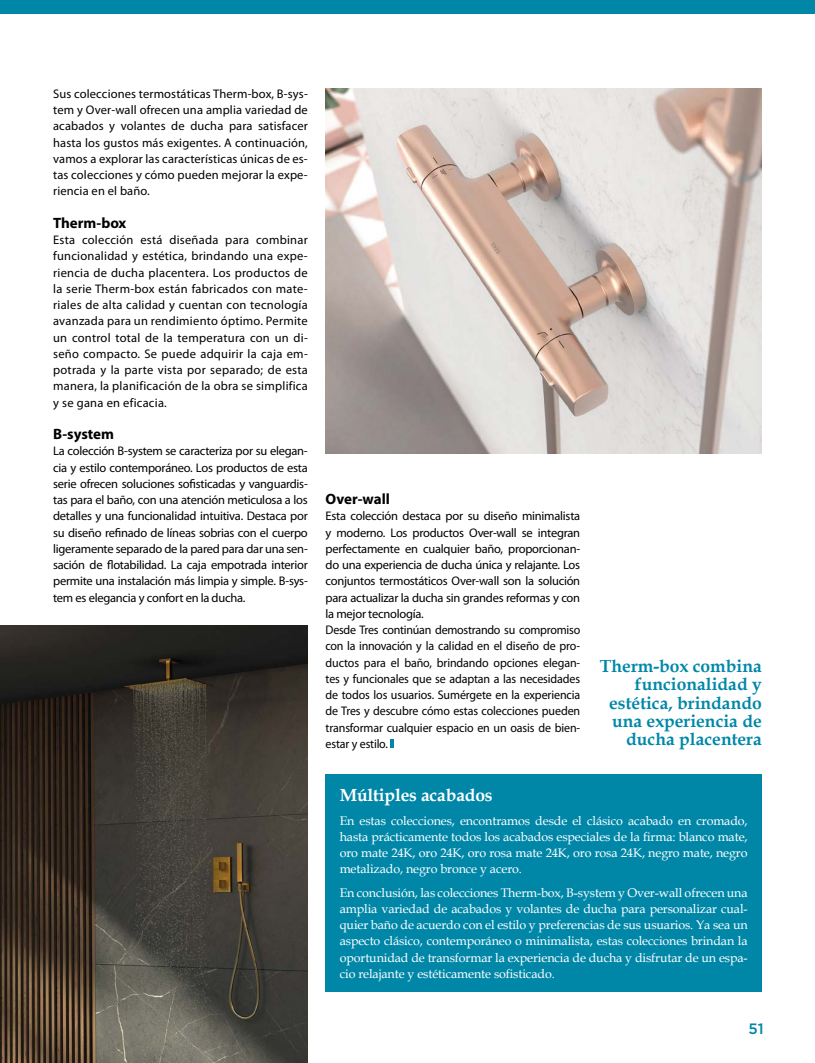
<style>
.page{position:relative;width:815px;height:1063px;background:#fff}
.page>*{position:absolute;margin:0;border:0;box-sizing:border-box;transform-origin:0 0}
.t1{font:700 17.5px/18.1px "Book Antiqua";color:#0087a8;text-align:right}
.t2{font:700 17.5px "Book Antiqua";letter-spacing:-.01em;color:#fff}
.t3{font:700 15px "Myriad Pro";color:#000}
.t4{font:500 15px "Gotham";color:#0087a8}
.t5{font:12.5px/16.2px "Myriad Pro";letter-spacing:-.02em;color:#000;text-align:justify}
.t6{font:12.5px/16.2px "Book Antiqua";letter-spacing:-.01em;color:#fff;text-align:justify}
</style>
<div class="page">
<div style="left:0;top:0;width:815px;height:14px;background:#0087a8"></div>
<img style="left:0;top:625px;width:308px;height:438px">
<div style="left:326px;top:774px;width:436px;height:218px;background:#0087a8"></div>
<img style="left:326px;top:89px;width:436px;height:365px">
<svg style="left:390px;top:739px;width:4px;height:9px"></svg>
<p class="t5" style="left:53px;top:85px;width:256px">Sus colecciones termostáticas Therm-box, B-sys&shy;tem y Over-wall ofrecen una amplia variedad de acabados y volantes de ducha para satisfacer hasta los gustos más exigentes. A continuación, vamos a explorar las características únicas de es&shy;tas colecciones y cómo pueden mejorar la expe&shy;riencia en el baño.</p>
<p class="t3" style="left:53px;top:213px;width:75px">Therm-box</p>
<p class="t5" style="left:53px;top:232px;width:256px">Esta colección está diseñada para combinar funcionalidad y estética, brindando una expe&shy;riencia de ducha placentera. Los productos de la serie Therm-box están fabricados con mate&shy;riales de alta calidad y cuentan con tecnología avanzada para un rendimiento óptimo. Permite un control total de la temperatura con un di&shy;seño compacto. Se puede adquirir la caja em&shy;potrada y la parte vista por separado; de esta manera, la planificación de la obra se simplifica y se gana en eficacia.</p>
<p class="t3" style="left:53px;top:424px;width:62px">B-system</p>
<p class="t5" style="left:53px;top:443px;width:256px">La colección B-system se caracteriza por su elegan&shy;cia y estilo contemporáneo. Los productos de esta serie ofrecen soluciones sofisticadas y vanguardis&shy;tas para el baño, con una atención meticulosa a los detalles y una funcionalidad intuitiva. Destaca por su diseño refinado de líneas sobrias con el cuerpo ligeramente separado de la pared para dar una sen&shy;sación de flotabilidad. La caja empotrada interior permite una instalación más limpia y simple. B-sys&shy;tem es elegancia y confort en la ducha.</p>
<p class="t3" style="left:326px;top:489px;width:66px">Over-wall</p>
<p class="t5" style="left:326px;top:508px;width:256px;text-align:left">Esta colección destaca por su diseño minimalista y moderno. Los productos Over-wall se integran perfectamente en cualquier baño, proporcionan&shy;do una experiencia de ducha única y relajante. Los conjuntos termostáticos Over-wall son la solución para actualizar la ducha sin grandes reformas y con la mejor tecnología.<br>Desde Tres continúan demostrando su compromiso con la innovación y la calidad en el diseño de pro&shy;ductos para el baño, brindando opciones elegan&shy;tes y funcionales que se adaptan a las necesidades de todos los usuarios. Sumérgete en la experiencia de Tres y descubre cómo estas colecciones pueden transformar cualquier espacio en un oasis de bien&shy;estar y estilo.</p>
<h1 class="t1" style="left:600px;top:657px;width:163px">Therm-box combina funcionalidad y estética, brindando una experiencia de ducha placentera</h1>
<h1 class="t2" style="left:340px;top:783px;width:155px">Múltiples acabados</h1>
<p class="t6" style="left:340px;top:812px;width:409px">En estas colecciones, encontramos desde el clásico acabado en cromado, hasta prácticamente todos los acabados especiales de la firma: blanco mate, oro mate 24K, oro 24K, oro rosa mate 24K, oro rosa 24K, negro mate, negro metalizado, negro bronce y acero.</p>
<p class="t6" style="left:340px;top:884px;width:409px">En conclusión, las colecciones Therm-box, B-system y Over-wall ofrecen una amplia variedad de acabados y volantes de ducha para personalizar cual&shy;quier baño de acuerdo con el estilo y preferencias de sus usuarios. Ya sea un aspecto clásico, contemporáneo o minimalista, estas colecciones brindan la oportunidad de transformar la experiencia de ducha y disfrutar de un espa&shy;cio relajante y estéticamente sofisticado.</p>
<p class="t4" style="left:748px;top:1018px;width:17px">51</p>
</div>
